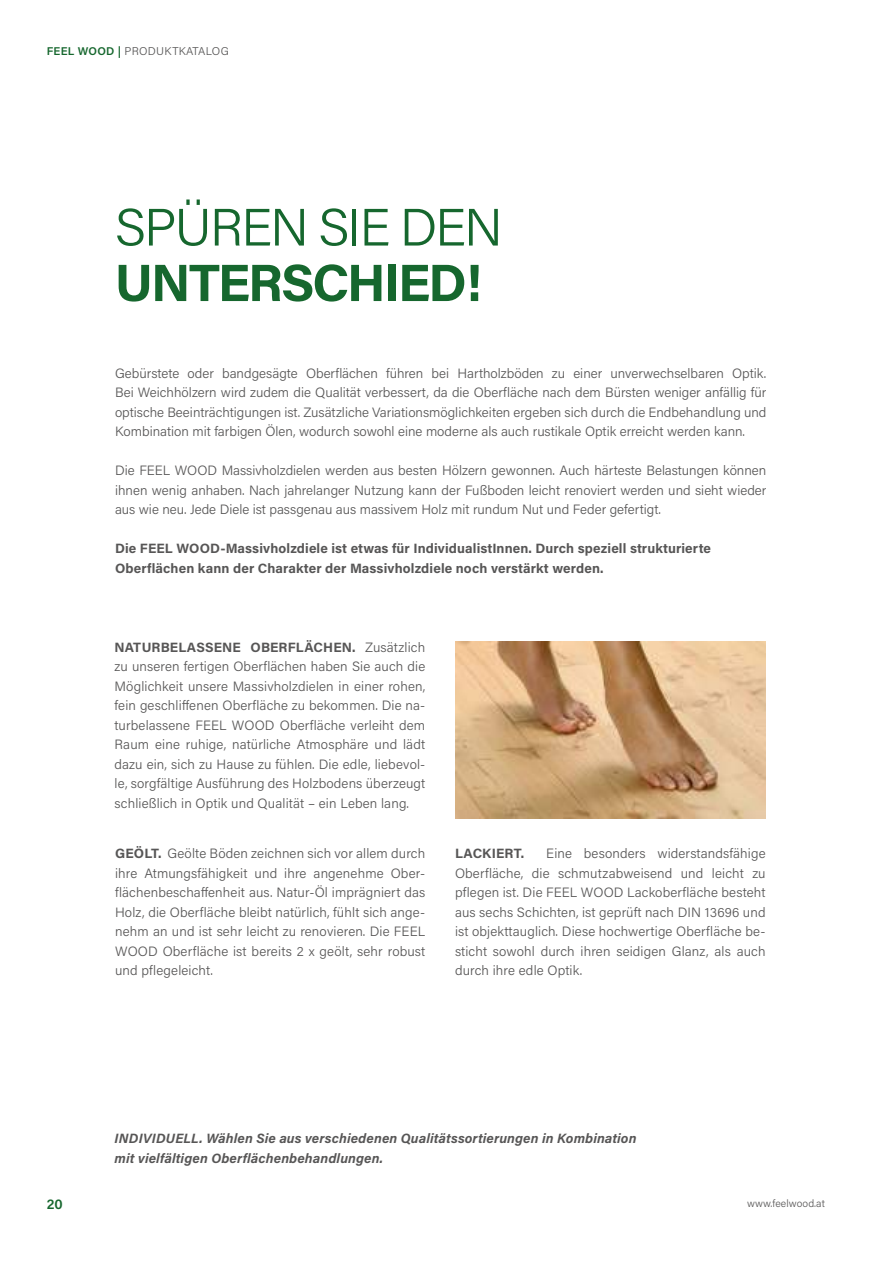
<style>
.page{position:relative;width:893px;height:1263px;background:#fff}
.page>*{position:absolute;margin:0;border:0;box-sizing:border-box;transform-origin:0 0}
.t1{font:300 52.5px "Acumin Pro";letter-spacing:-.04em;color:#16672e}
.t2{font:700 52.5px "Acumin Pro";letter-spacing:-.04em;color:#16672e}
.t3{font:600 14.25px "Acumin Pro";color:#16672e}
.t4{font:300 13.5px/19.5px "Acumin Pro";letter-spacing:.01em;color:#575656;text-align:justify}
.t5{font:700 13.5px/19.5px "Acumin Pro";letter-spacing:.01em;color:#575656}
.t6{font:italic 700 13.5px/19.5px "Acumin Pro";letter-spacing:.01em;color:#575656}
.t7{font:300 11.25px "Acumin Pro";letter-spacing:.025em;color:#575656}
.t8{font:300 10.5px "Acumin Pro";letter-spacing:.005em;color:#575656}
.s1{font-weight:600;color:#16672e}
.s2{font-weight:700}
</style>
<div class="page">
<img style="left:455px;top:642px;width:311px;height:177px">
<p class="t7" style="left:47px;top:43px;width:183px"><span class="s1">FEEL WOOD |</span> PRODUKTKATALOG</p>
<h1 class="t1" style="left:115px;top:191px;width:390px">SPÜREN SIE DEN</h1>
<h1 class="t2" style="left:115px;top:246px;width:368px">UNTERSCHIED!</h1>
<p class="t4" style="left:115px;top:363px;width:653px">Gebürstete oder bandgesägte Oberflächen führen bei Hartholzböden zu einer unverwechselbaren Optik.<br>Bei Weichhölzern wird zudem die Qualität verbessert, da die Oberfläche nach dem Bürsten weniger anfällig für optische Beeinträchtigungen ist. Zusätzliche Variationsmöglichkeiten ergeben sich durch die Endbehandlung und Kombination mit farbigen Ölen, wodurch sowohl eine moderne als auch rustikale Optik erreicht werden kann.</p>
<p class="t4" style="left:115px;top:460px;width:653px">Die FEEL WOOD Massivholzdielen werden aus besten Hölzern gewonnen. Auch härteste Belastungen können ihnen wenig anhaben. Nach jahrelanger Nutzung kann der Fußboden leicht renoviert werden und sieht wieder aus wie neu. Jede Diele ist passgenau aus massivem Holz mit rundum Nut und Feder gefertigt.</p>
<p class="t5" style="left:115px;top:538px;width:597px">Die FEEL WOOD-Massivholzdiele ist etwas für IndividualistInnen. Durch speziell strukturierte<br>Oberflächen kann der Charakter der Massivholzdiele noch verstärkt werden.</p>
<p class="t4" style="left:115px;top:637px;width:312px"><span class="s2">NATURBELASSENE OBERFLÄCHEN.</span> Zusätzlich zu unseren fertigen Oberflächen haben Sie auch die Möglichkeit unsere Massivholzdielen in einer rohen, fein geschliffenen Oberfläche zu bekommen. Die na&shy;turbelassene FEEL WOOD Oberfläche verleiht dem Raum eine ruhige, natürliche Atmosphäre und lädt dazu ein, sich zu Hause zu fühlen. Die edle, liebevol&shy;le, sorgfältige Ausführung des Holzbodens überzeugt schließlich in Optik und Qualität – ein Leben lang.</p>
<p class="t4" style="left:115px;top:843px;width:312px"><span class="s2">GEÖLT.</span> Geölte Böden zeichnen sich vor allem durch ihre Atmungsfähigkeit und ihre angenehme Ober&shy;flächenbeschaffenheit aus. Natur-Öl imprägniert das Holz, die Oberfläche bleibt natürlich, fühlt sich ange&shy;nehm an und ist sehr leicht zu renovieren. Die FEEL WOOD Oberfläche ist bereits 2 x geölt, sehr robust und pflegeleicht.</p>
<p class="t5" style="left:455px;top:843px;width:71px">LACKIERT.</p>
<p class="t4" style="left:455px;top:843px;width:312px;text-indent:91px">Eine besonders widerstandsfähige Oberfläche, die schmutzabweisend und leicht zu pflegen ist. Die FEEL WOOD Lackoberfläche besteht aus sechs Schichten, ist geprüft nach DIN 13696 und ist objekttauglich. Diese hochwertige Oberfläche be&shy;sticht sowohl durch ihren seidigen Glanz, als auch durch ihre edle Optik.</p>
<p class="t6" style="left:115px;top:1128px;width:523px">INDIVIDUELL. Wählen Sie aus verschiedenen Qualitätssortierungen in Kombination mit vielfältigen Oberflächenbehandlungen.</p>
<p class="t3" style="left:47px;top:1194px;width:18px">20</p>
<p class="t8" style="left:747px;top:1196px;width:79px">www.feelwood.at</p>
</div>
